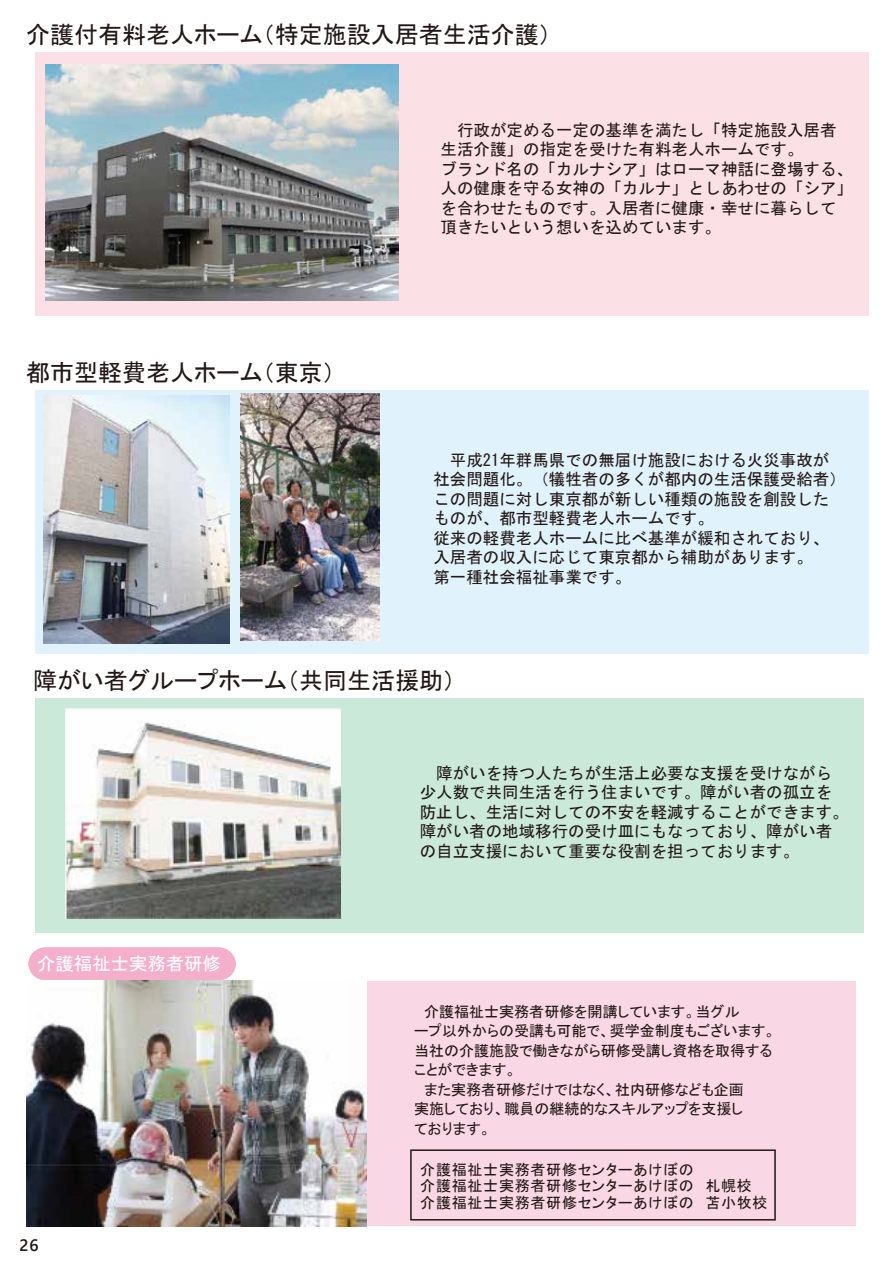
<style>
.page{position:relative;width:893px;height:1263px;background:#fff}
.page>*{position:absolute;margin:0;border:0;box-sizing:border-box;transform-origin:0 0}
.t1{font:24px "MS P Gothic";color:#221815}
.t2{font:18px "MS P Gothic";color:#fff}
.t3{font:16.5px/19.5px "MS Gothic";color:#221815}
.t4{font:700 16.5px "Yu Gothic UI";color:#221815}
.t5{font:15px/19.5px "MS P Gothic";color:#221815}
.t6{font:15px/16.5px "MS P Gothic";letter-spacing:.05em;color:#221815}
</style>
<div class="page">
<div style="left:35px;top:699px;width:828px;height:234px;background:#cae9d8"></div>
<div style="left:35px;top:390px;width:834px;height:263px;background:#e0f2fc"></div>
<svg style="left:43px;top:393px;width:337px;height:251px"></svg>
<img style="left:44px;top:395px;width:185px;height:248px">
<img style="left:240px;top:393px;width:139px;height:247px">
<div style="left:35px;top:52px;width:834px;height:264px;background:#fbe0e6"></div>
<div style="left:366px;top:984px;width:488px;height:241px;background:#f9d7e5"></div>
<div style="left:28px;top:947px;width:208px;height:33px;background:#f4b0cb"></div>
<div style="left:410px;top:1149px;width:366px;height:71px;border:2px solid #221815"></div>
<img style="left:66px;top:708px;width:274px;height:210px">
<img style="left:45px;top:65px;width:353px;height:235px">
<img style="left:27px;top:980px;width:339px;height:246px">
<h1 class="t1" style="left:26px;top:23px;width:526px">介護付有料老人ホーム（特定施設入居者生活介護）</h1>
<h1 class="t1" style="left:26px;top:360px;width:310px">都市型軽費老人ホーム（東京）</h1>
<p class="t3" style="left:440px;top:120px;width:414px">　行政が定める一定の基準を満たし「特定施設入居者生活介護」の指定を受けた有料老人ホームです。<br>ブランド名の「カルナシア」はローマ神話に登場する、人の健康を守る女神の「カルナ」としあわせの「シア」を合わせたものです。入居者に健康・幸せに暮らして頂きたいという想いを込めています。</p>
<p class="t3" style="left:433px;top:450px;width:414px">　平成21年群馬県での無届け施設における火災事故が社会問題化。（犠牲者の多くが都内の生活保護受給者）この問題に対し東京都が新しい種類の施設を創設したものが、都市型軽費老人ホームです。<br>従来の軽費老人ホームに比べ基準が緩和されており、入居者の収入に応じて東京都から補助があります。<br>第一種社会福祉事業です。</p>
<h1 class="t1" style="left:33px;top:668px;width:424px">障がい者グループホーム（共同生活援助）</h1>
<p class="t2" style="left:37px;top:955px;width:185px">介護福祉士実務者研修</p>
<p class="t4" style="left:20px;top:1235px;width:21px">26</p>
<p class="t3" style="left:420px;top:763px;width:431px">　障がいを持つ人たちが生活上必要な支援を受けながら少人数で共同生活を行う住まいです。障がい者の孤立を防止し、生活に対しての不安を軽減することができます。障がい者の地域移行の受け皿にもなっており、障がい者の自立支援において重要な役割を担っております。</p>
<p class="t5" style="left:414px;top:1001px;width:363px">　介護福祉士実務者研修を開講しています。当グル<br>ープ以外からの受講も可能で、奨学金制度もございます。当社の介護施設で働きながら研修受講し資格を取得することができます。<br>　また実務者研修だけではなく、社内研修なども企画<br>実施しており、職員の継続的なスキルアップを支援し<br>ております。</p>
<p class="t6" style="left:420px;top:1161px;width:349px">介護福祉士実務者研修センターあけぼの<br>介護福祉士実務者研修センターあけぼの　札幌校介護福祉士実務者研修センターあけぼの　苫小牧校</p>
</div>
